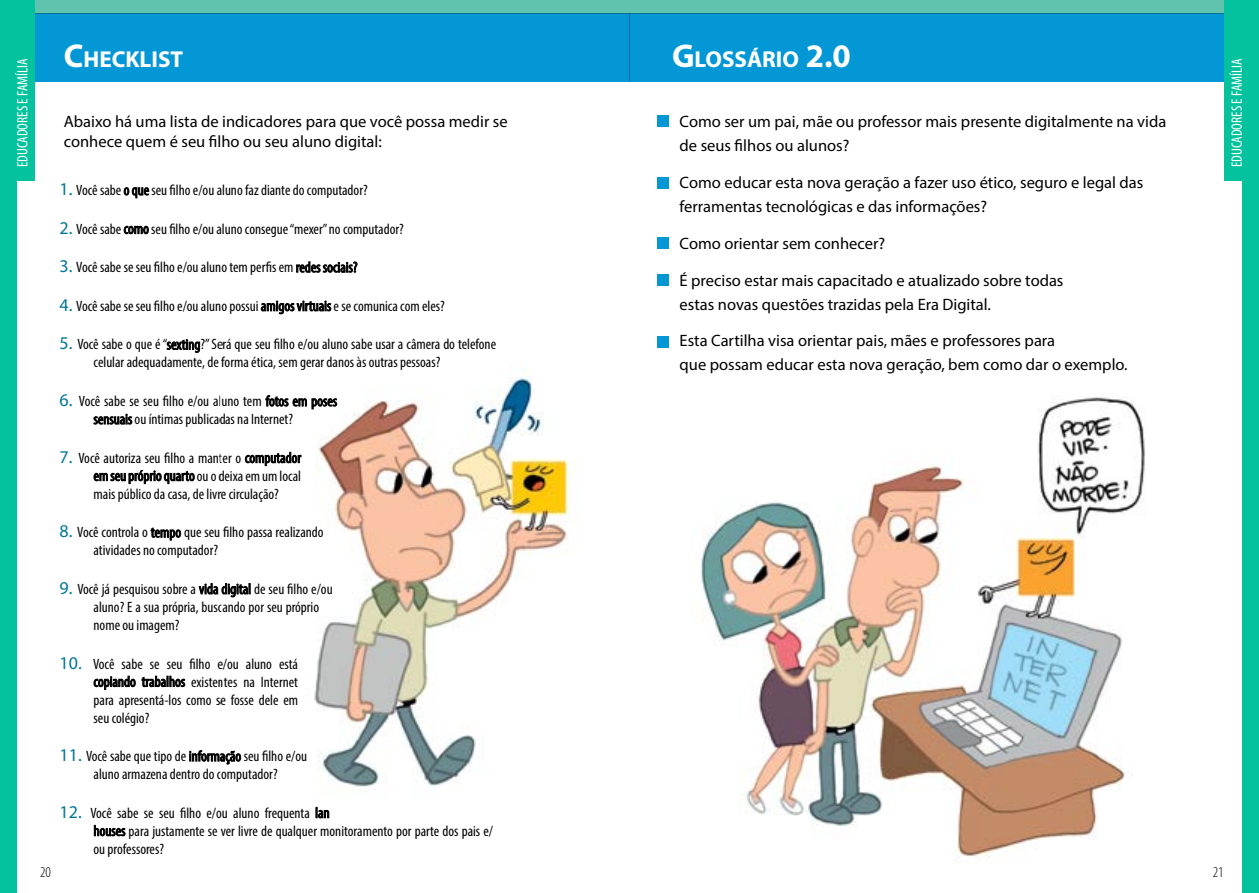
<style>
.page{position:relative;width:1259px;height:893px;background:#fff}
.page>*{position:absolute;margin:0;border:0;box-sizing:border-box;transform-origin:0 0}
.t1{font:700 23.1px "Myriad Pro";color:#fff}
.t2{font:16.5px/24px "Myriad Pro";color:#000}
.t3{font:condensed 15px/18px "Myriad Pro";color:#000}
.t4{font:condensed 15px "Myriad Pro";color:#fff}
.t5{font:300 condensed 15px "Myriad Pro";color:#000}
.s1{font-size:33px}
.s2{font-stretch:normal;font-size:18px;color:#007697}
</style>
<div class="page">
<div style="left:1242px;top:0;width:17px;height:893px;background:#03c29d"></div>
<div style="left:0;top:0;width:17px;height:893px;background:#03c29d"></div>
<div style="left:17px;top:0;width:18px;height:180px;background:#03c29d"></div>
<div style="left:1224px;top:0;width:18px;height:180px;background:#03c29d"></div>
<div style="left:35px;top:0;width:594px;height:13px;background:#60c3ad"></div>
<div style="left:629px;top:0;width:595px;height:13px;background:#60c3ad"></div>
<div style="left:35px;top:13px;width:594px;height:68px;background:#0397d6"></div>
<div style="left:629px;top:13px;width:595px;height:68px;background:#0397d6"></div>
<img style="left:701px;top:397px;width:444px;height:464px">
<svg style="left:123px;top:187px;width:26px;height:12px"></svg>
<svg style="left:123px;top:225px;width:26px;height:9px"></svg>
<svg style="left:296px;top:261px;width:62px;height:12px"></svg>
<svg style="left:260px;top:300px;width:72px;height:15px"></svg>
<svg style="left:166px;top:339px;width:34px;height:14px"></svg>
<svg style="left:93px;top:413px;width:40px;height:12px"></svg>
<svg style="left:93px;top:470px;width:102px;height:15px"></svg>
<svg style="left:150px;top:527px;width:31px;height:14px"></svg>
<svg style="left:198px;top:583px;width:21px;height:12px"></svg>
<svg style="left:93px;top:675px;width:92px;height:15px"></svg>
<svg style="left:189px;top:750px;width:32px;height:12px"></svg>
<svg style="left:316px;top:809px;width:13px;height:10px"></svg>
<svg style="left:94px;top:824px;width:32px;height:13px"></svg>
<img style="left:221px;top:377px;width:355px;height:432px">
<div style="left:657px;top:116px;width:12px;height:11px;background:#0397d6"></div>
<div style="left:657px;top:178px;width:12px;height:11px;background:#0397d6"></div>
<div style="left:657px;top:238px;width:12px;height:11px;background:#0397d6"></div>
<div style="left:657px;top:275px;width:12px;height:11px;background:#0397d6"></div>
<div style="left:657px;top:336px;width:12px;height:11px;background:#0397d6"></div>
<h1 class="t1" style="left:64px;top:44px;width:121px"><span class="s1">C</span>HECKLIST</h1>
<h1 class="t1" style="left:672px;top:44px;width:180px"><span class="s1">G</span>LOSSÁRIO <span class="s1">2.0</span></h1>
<p class="t4" style="left:13px;top:167px;width:110px;rotate:-90deg">EDUCADORES E FAMÍLIA</p>
<p class="t4" style="left:1228px;top:167px;width:110px;rotate:-90deg">EDUCADORES E FAMÍLIA</p>
<p class="t2" style="left:679px;top:109px;width:488px">Como ser um pai, mãe ou professor mais presente digitalmente na vida de seus filhos ou alunos?</p>
<p class="t2" style="left:679px;top:170px;width:465px">Como educar esta nova geração a fazer uso ético, seguro e legal das ferramentas tecnológicas e das informações?</p>
<p class="t2" style="left:679px;top:231px;width:207px">Como orientar sem conhecer?</p>
<p class="t2" style="left:679px;top:268px;width:385px">É preciso estar mais capacitado e atualizado sobre todas estas novas questões trazidas pela Era Digital.</p>
<p class="t2" style="left:679px;top:328px;width:449px">Esta Cartilha visa orientar pais, mães e professores para<br>que possam educar esta nova geração, bem como dar o exemplo.</p>
<p class="t2" style="left:64px;top:112px;width:445px;line-height:19.5px">Abaixo há uma lista de indicadores para que você possa medir se conhece quem é seu filho ou seu aluno digital:</p>
<p class="t3" style="left:60px;top:181px;width:310px"><span class="s2">1.</span> Você sabe o que seu filho e/ou aluno faz diante do computador?</p>
<p class="t3" style="left:60px;top:219px;width:346px"><span class="s2">2.</span> Você sabe como seu filho e/ou aluno consegue “mexer” no computador?</p>
<p class="t3" style="left:60px;top:258px;width:299px"><span class="s2">3.</span> Você sabe se seu filho e/ou aluno tem perfis em redes sociais?</p>
<p class="t3" style="left:60px;top:297px;width:387px"><span class="s2">4.</span> Você sabe se seu filho e/ou aluno possui amigos virtuais e se comunica com eles?</p>
<p class="t3" style="left:94px;top:335px;width:404px;text-indent:-34px"><span class="s2">5.</span> Você sabe o que é “sexting?” Será que seu filho e/ou aluno sabe usar a câmera do telefone celular adequadamente, de forma ética, sem gerar danos às outras pessoas?</p>
<p class="t3" style="left:94px;top:392px;width:245px;text-indent:-34px"><span class="s2">6.</span> Você sabe se seu filho e/ou aluno tem fotos em poses sensuais ou íntimas publicadas na Internet?</p>
<p class="t3" style="left:94px;top:449px;width:209px;text-align:justify;text-indent:-34px"><span class="s2">7.</span> Você autoriza seu filho a manter o computador em seu próprio quarto ou o deixa em um local mais público da casa, de livre circulação?</p>
<p class="t3" style="left:94px;top:523px;width:231px;text-indent:-34px"><span class="s2">8.</span> Você controla o tempo que seu filho passa realizando atividades no computador?</p>
<p class="t3" style="left:94px;top:580px;width:241px;text-indent:-34px"><span class="s2">9.</span> Você já pesquisou sobre a vida digital de seu filho e/ou aluno? E a sua própria, buscando por seu próprio nome ou imagem?</p>
<p class="t3" style="left:94px;top:654px;width:206px;text-align:justify;text-indent:-34px"><span class="s2">10.</span> Você sabe se seu filho e/ou aluno está copiando trabalhos existentes na Internet para apresentá-los como se fosse dele em seu colégio?</p>
<p class="t3" style="left:60px;top:747px;width:249px;text-align:center"><span class="s2">11.</span> Você sabe que tipo de informação seu filho e/ou aluno armazena dentro do computador?</p>
<p class="t3" style="left:94px;top:804px;width:401px;text-indent:-34px"><span class="s2">12.</span> Você sabe se seu filho e/ou aluno frequenta lan<br>houses para justamente se ver livre de qualquer monitoramento por parte dos pais e/ ou professores?</p>
<p class="t5" style="left:40px;top:864px;width:12px">20</p>
<p class="t5" style="left:1212px;top:864px;width:12px">21</p>
</div>
